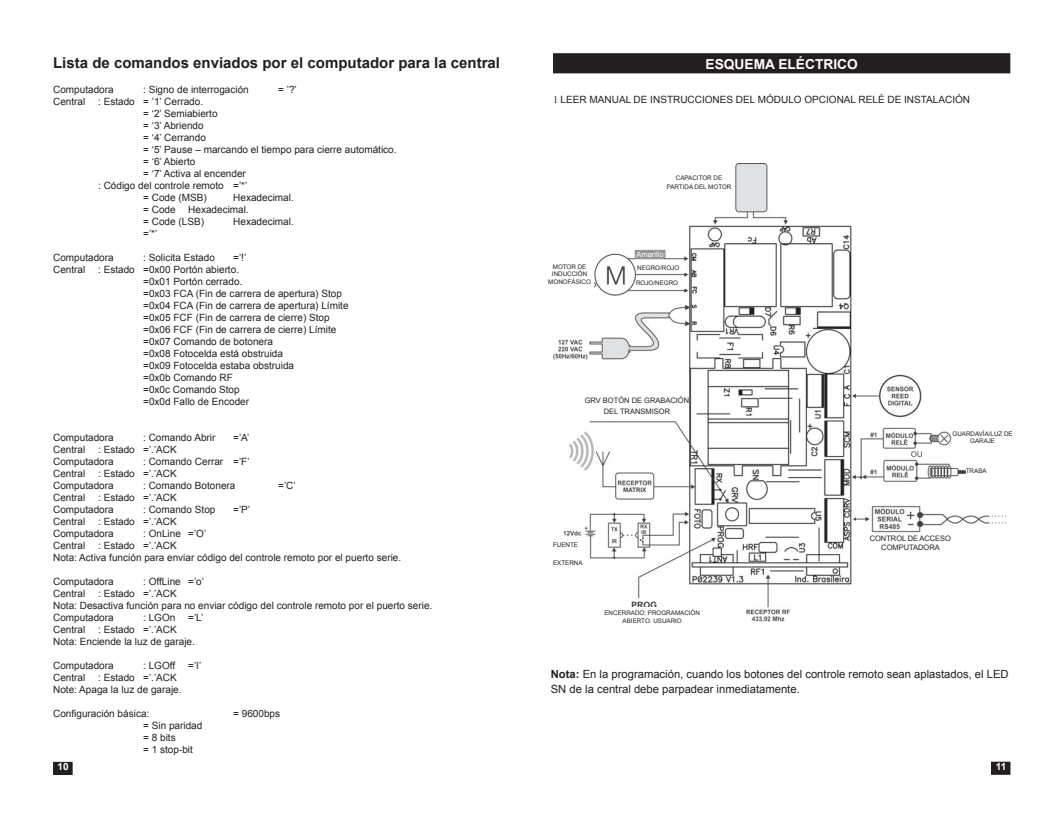
<style>
.page{position:relative;width:1063px;height:815px;background:#fff}
.page>*{position:absolute;margin:0;border:0;box-sizing:border-box;transform-origin:0 0}
.t1{font:700 15px "Arial";color:#231f20}
.t2{font:700 13.75px "Arial";color:#fff}
.t3{font:11.25px/15px "Arial";color:#231f20}
.t4{font:10px/12px "Arial";color:#231f20}
.t5{font:700 10px "Arial";color:#fff}
.t6{font:7.5px/11.2px "Arial";color:#231f20;text-align:center}
.t7{font:7.5px "Arial";color:#fff}
.t8{font:6.25px/7.5px "Arial";color:#231f20;text-align:center}
.s1{font-family:"Times New Roman"}
.s2{font-weight:700}
</style>
<div class="page">
<div style="left:54px;top:762px;width:18px;height:12px;background:#231f20"></div>
<div style="left:53px;top:762px;width:20px;height:13px;border:1px solid #231f20"></div>
<div style="left:991px;top:762px;width:18px;height:12px;background:#231f20"></div>
<div style="left:991px;top:762px;width:19px;height:13px;border:1px solid #231f20"></div>
<img style="left:553px;top:164px;width:454px;height:457px">
<div style="left:553px;top:54px;width:456px;height:19px;background:#231f20"></div>
<div style="left:553px;top:53px;width:457px;height:20px;border:1px solid #231f20"></div>
<div style="left:690px;top:171px;width:42px;height:31px;background:#fff"></div>
<div style="left:846px;top:201px;width:166px;height:23px;background:#fff"></div>
<div style="left:545px;top:260px;width:49px;height:31px;background:#fff"></div>
<div style="left:635px;top:251px;width:29px;height:7px;background:#949698"></div>
<div style="left:636px;top:265px;width:50px;height:8px;background:#fff"></div>
<div style="left:636px;top:281px;width:50px;height:8px;background:#fff"></div>
<div style="left:582px;top:395px;width:81px;height:25px;background:#fff"></div>
<div style="left:553px;top:538px;width:35px;height:25px;background:#fff"></div>
<div style="left:627px;top:607px;width:92px;height:20px;background:#fff"></div>
<div style="left:871px;top:534px;width:52px;height:30px;background:#fff"></div>
<div style="left:952px;top:422px;width:63px;height:30px;background:#fff"></div>
<div style="left:966px;top:465px;width:27px;height:12px;background:#fff"></div>
<h1 class="t1" style="left:53px;top:54px;width:448px">Lista de comandos enviados por el computador para la central</h1>
<p class="t4" style="left:53px;top:83px;width:62px">Computadora</p>
<p class="t4" style="left:143px;top:83px;width:107px">: Signo de interrogación</p>
<p class="t4" style="left:278px;top:83px;width:20px">= ’?’</p>
<p class="t4" style="left:53px;top:95px;width:34px">Central</p>
<p class="t4" style="left:98px;top:95px;width:106px">: Estado = ’1’ Cerrado.</p>
<p class="t4" style="left:143px;top:107px;width:76px">= ‘2’ Semiabierto</p>
<p class="t4" style="left:143px;top:119px;width:62px">= ‘3’ Abriendo</p>
<p class="t4" style="left:143px;top:131px;width:64px">= ‘4’ Cerrando</p>
<p class="t4" style="left:143px;top:143px;width:255px">= ‘5’ Pause – marcando el tiempo para cierre automático.</p>
<p class="t4" style="left:143px;top:155px;width:54px">= ‘6’ Abierto</p>
<p class="t4" style="left:143px;top:167px;width:104px">= ‘7’ Activa al encender</p>
<p class="t4" style="left:98px;top:179px;width:151px">: Código del controle remoto =’*’</p>
<p class="t4" style="left:143px;top:191px;width:65px">= Code (MSB)</p>
<p class="t4" style="left:143px;top:191px;width:152px;text-indent:90px">Hexadecimal. = Code Hexadecimal.<br>= Code (LSB)</p>
<p class="t4" style="left:233px;top:215px;width:62px">Hexadecimal.</p>
<p class="t4" style="left:143px;top:227px;width:16px">=’*’</p>
<p class="t4" style="left:53px;top:251px;width:62px">Computadora</p>
<p class="t4" style="left:143px;top:251px;width:73px">: Solicita Estado</p>
<p class="t4" style="left:233px;top:251px;width:15px">=’!’</p>
<p class="t4" style="left:53px;top:263px;width:34px">Central</p>
<p class="t4" style="left:143px;top:263px;width:207px;text-indent:-45px">: Estado =0x00 Portón abierto.<br>=0x01 Portón cerrado.<br>=0x03 FCA (Fin de carrera de apertura) Stop =0x04 FCA (Fin de carrera de apertura) Límite =0x05 FCF (Fin de carrera de cierre) Stop =0x06 FCF (Fin de carrera de cierre) Límite =0x07 Comando de botonera<br>=0x08 Fotocelda está obstruida<br>=0x09 Fotocelda estaba obstruida<br>=0x0b Comando RF<br>=0x0c Comando Stop<br>=0x0d Fallo de Encoder</p>
<p class="t4" style="left:53px;top:431px;width:62px">Computadora</p>
<p class="t4" style="left:143px;top:431px;width:74px">: Comando Abrir</p>
<p class="t4" style="left:233px;top:431px;width:18px">=’A’</p>
<p class="t4" style="left:53px;top:443px;width:34px">Central</p>
<p class="t4" style="left:53px;top:443px;width:125px;text-indent:45px">: Estado =’.’ACK<br>Computadora</p>
<p class="t4" style="left:143px;top:455px;width:108px">: Comando Cerrar =’F’</p>
<p class="t4" style="left:53px;top:467px;width:34px">Central</p>
<p class="t4" style="left:53px;top:467px;width:125px;text-indent:45px">: Estado =’.’ACK<br>Computadora</p>
<p class="t4" style="left:143px;top:479px;width:94px">: Comando Botonera</p>
<p class="t4" style="left:278px;top:479px;width:19px">=’C’</p>
<p class="t4" style="left:53px;top:491px;width:34px">Central</p>
<p class="t4" style="left:53px;top:491px;width:125px;text-indent:45px">: Estado =’.’ACK<br>Computadora</p>
<p class="t4" style="left:143px;top:503px;width:74px">: Comando Stop</p>
<p class="t4" style="left:233px;top:503px;width:18px">=’P’</p>
<p class="t4" style="left:53px;top:515px;width:34px">Central</p>
<p class="t4" style="left:53px;top:515px;width:125px;text-indent:45px">: Estado =’.’ACK<br>Computadora</p>
<p class="t4" style="left:143px;top:527px;width:65px">: OnLine =’O’</p>
<p class="t4" style="left:53px;top:539px;width:34px">Central</p>
<p class="t4" style="left:53px;top:539px;width:349px;text-indent:45px">: Estado =’.’ACK<br>Nota: Activa función para enviar código del controle remoto por el puerto serie.</p>
<p class="t4" style="left:53px;top:575px;width:62px">Computadora</p>
<p class="t4" style="left:143px;top:575px;width:62px">: OffLine =’o’</p>
<p class="t4" style="left:53px;top:587px;width:34px">Central</p>
<p class="t4" style="left:53px;top:587px;width:381px;text-indent:45px">: Estado =’.’ACK<br>Nota: Desactiva función para no enviar código del controle remoto por el puerto serie.<br>Computadora</p>
<p class="t4" style="left:143px;top:611px;width:34px">: LGOn</p>
<p class="t4" style="left:188px;top:611px;width:17px">=’L’</p>
<p class="t4" style="left:53px;top:623px;width:34px">Central</p>
<p class="t4" style="left:53px;top:623px;width:143px;text-indent:45px">: Estado =’.’ACK<br>Nota: Enciende la luz de garaje.</p>
<p class="t4" style="left:53px;top:659px;width:62px">Computadora</p>
<p class="t4" style="left:143px;top:659px;width:34px">: LGOff</p>
<p class="t4" style="left:188px;top:659px;width:15px">=’I’</p>
<p class="t4" style="left:53px;top:671px;width:34px">Central</p>
<p class="t4" style="left:53px;top:671px;width:130px;text-indent:45px">: Estado =’.’ACK<br>Note: Apaga la luz de garaje.</p>
<p class="t4" style="left:53px;top:707px;width:98px">Configuración básica:</p>
<p class="t4" style="left:233px;top:707px;width:48px">= 9600bps</p>
<p class="t4" style="left:143px;top:719px;width:61px;line-height:12.4px">= Sin paridad = 8 bits<br>= 1 stop-bit</p>
<p class="t5" style="left:58px;top:761px;width:13px">10</p>
<h2 class="t2" style="left:705px;top:56px;width:154px">ESQUEMA ELÉCTRICO</h2>
<p class="t4" style="left:553px;top:94px;width:418px"><span class="s1">1</span> LEER MANUAL DE INSTRUCCIONES DEL MÓDULO OPCIONAL RELÉ DE INSTALACIÓN</p>
<p class="t8" style="left:548px;top:263px;width:44px">MOTOR DE<br>INDUCCIÓN<br>MONOFÁSICO</p>
<p class="t8" style="left:666px;top:174px;width:66px;line-height:9px">CAPACITOR DE<br>PARTIDA DEL MOTOR</p>
<p class="t7" style="left:636px;top:251px;width:29px">Amarillo</p>
<p class="t8" style="left:637px;top:265px;width:44px">NEGRO/ROJO</p>
<p class="t8" style="left:636px;top:280px;width:44px">ROJO/NEGRO</p>
<p class="t6" style="left:584px;top:395px;width:106px">GRV BOTÓN DE GRABACIÓN<br>DEL TRANSMISOR</p>
<p class="t8" style="left:553px;top:541px;width:26px">FUENTE</p>
<p class="t8" style="left:553px;top:559px;width:31px">EXTERNA</p>
<p class="t8" style="left:604px;top:609px;width:97px">ENCERRADO: PROGRAMACIÓN<br>ABIERTO: USUARIO</p>
<p class="t8" style="left:952px;top:430px;width:62px">GUARDAVÍA/LUZ DE<br>GARAJE</p>
<p class="t8" style="left:965px;top:467px;width:22px">TRABA</p>
<p class="t6" style="left:869px;top:534px;width:83px;line-height:9px">CONTROL DE ACCESO<br>COMPUTADORA</p>
<p class="t3" style="left:551px;top:667px;width:459px"><span class="s2">Nota:</span> En la programación, cuando los botones del controle remoto sean aplastados, el LED<br>SN de la central debe parpadear inmediatamente.</p>
<p class="t5" style="left:995px;top:761px;width:12px">11</p>
</div>
